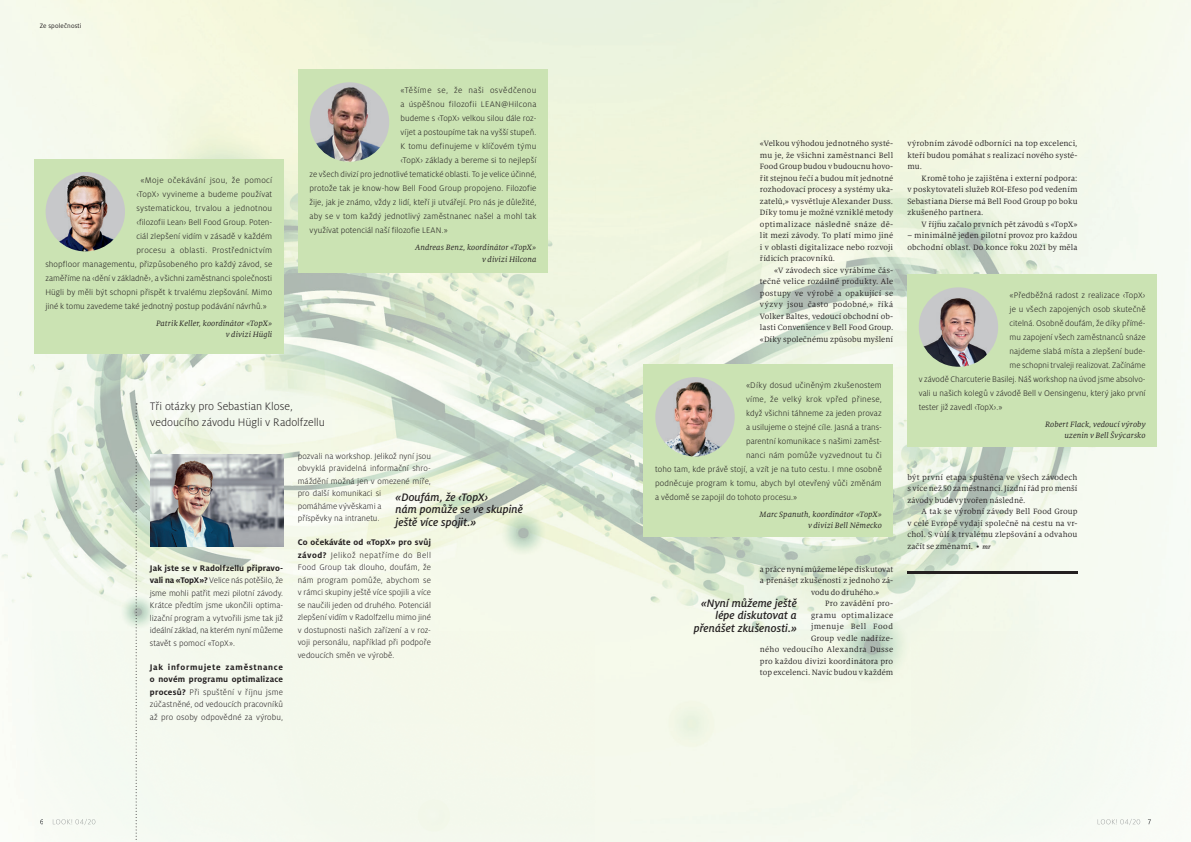
<style>
.page{position:relative;width:1191px;height:842px;background:#fff}
.page>*{position:absolute;margin:0;border:0;box-sizing:border-box;transform-origin:0 0}
.t1{font:italic 500 12px/12.5px "Milo Pro";color:#231f20}
.t2{font:300 12px/16px "Milo Pro";color:#231f20}
.t3{font:300 9px/12.5px "Milo Pro";letter-spacing:.01em;color:#231f20;text-align:justify}
.t4{font:300 9px "Milo Pro";letter-spacing:.03em;color:#231f20}
.t5{font:300 9px "Milo Pro";letter-spacing:.035em;color:#231f20}
.t6{font:300 9px "Milo Pro";letter-spacing:.045em;color:#231f20}
.t7{font:8.5px/11.5px "Milo Serif Pro";letter-spacing:.015em;color:#231f20;text-align:justify}
.t8{font:italic 8.5px/11.5px "Milo Serif Pro";letter-spacing:.01em;color:#231f20;text-align:right}
.t9{font:8.5px "Milo Serif Pro";letter-spacing:.05em;color:#231f20}
.t10{font:8.5px "Milo Serif Pro";letter-spacing:.055em;color:#231f20}
.t11{font:7px "Milo Pro";letter-spacing:.025em;color:#231f20}
.s1{font-weight:700}
.s2{font-weight:500;font-style:italic;font-size:7px}
</style>
<div class="page">
<img style="left:0;top:0;width:1191px;height:842px">
<svg style="left:40px;top:819px;width:4px;height:5px"></svg>
<img style="left:44px;top:819px;width:51px;height:6px">
<img style="left:150px;top:454px;width:133px;height:92px">
<svg style="left:136px;top:403px;width:1px;height:439px"></svg>
<div style="left:34px;top:159px;width:249px;height:194px;background:#cbe3b3"></div>
<img style="left:46px;top:172px;width:79px;height:79px;border-radius:40px">
<div style="left:298px;top:69px;width:250px;height:204px;background:#cbe3b3"></div>
<img style="left:310px;top:82px;width:79px;height:80px;border-radius:40px">
<img style="left:1097px;top:819px;width:34px;height:6px">
<svg style="left:1132px;top:819px;width:8px;height:5px"></svg>
<svg style="left:1147px;top:819px;width:4px;height:5px"></svg>
<div style="left:643px;top:364px;width:250px;height:173px;background:#cbe3b3"></div>
<img style="left:655px;top:377px;width:79px;height:79px;border-radius:40px">
<div style="left:907px;top:275px;width:250px;height:172px;background:#cbe3b3"></div>
<img style="left:918px;top:287px;width:80px;height:80px;border-radius:40px">
<hr style="left:907px;top:572px;width:170px;height:2px;background:#231f20">
<p class="t11" style="left:40px;top:22px;width:43px">Ze společnosti</p>
<p class="t4" style="left:140px;top:175px;width:133px">«Moje očekávání jsou, že pomocí</p>
<p class="t3" style="left:136px;top:188px;width:137px">‹TopX› vyvineme a budeme používat</p>
<p class="t3" style="left:136px;top:202px;width:137px">systematickou, trvalou a jednotnou</p>
<p class="t3" style="left:136px;top:215px;width:137px">‹filozofii Lean› Bell Food Group. Poten-</p>
<p class="t3" style="left:136px;top:229px;width:137px">ciál zlepšení vidím v zásadě v každém</p>
<p class="t5" style="left:136px;top:245px;width:137px">procesu a oblasti. Prostřednictvím</p>
<p class="t3" style="left:45px;top:258px;width:228px">shopfloor managementu, přizpůsobeného pro každý závod, se</p>
<p class="t3" style="left:45px;top:271px;width:228px">zaměříme na ‹dění v základně›, a všichni zaměstnanci společnosti</p>
<p class="t3" style="left:45px;top:285px;width:228px">Hügli by měli být schopni přispět k trvalému zlepšování. Mimo</p>
<p class="t3" style="left:45px;top:299px;width:223px">jiné k tomu zavedeme také jednotný postup podávání návrhů.»</p>
<p class="t8" style="left:156px;top:317px;width:118px">Patrik Keller, koordinátor «TopX» v divizi Hügli</p>
<p class="t6" style="left:400px;top:85px;width:137px">«Těšíme se, že naši osvědčenou</p>
<p class="t3" style="left:400px;top:98px;width:137px">a úspěšnou filozofii LEAN@Hilcona</p>
<p class="t3" style="left:400px;top:112px;width:137px">budeme s ‹TopX› velkou silou dále roz-</p>
<p class="t3" style="left:400px;top:126px;width:137px">víjet a postoupíme tak na vyšší stupeň.</p>
<p class="t3" style="left:400px;top:140px;width:137px">K tomu definujeme v klíčovém týmu</p>
<p class="t3" style="left:400px;top:154px;width:137px">‹TopX› základy a bereme si to nejlepší</p>
<p class="t3" style="left:309px;top:168px;width:228px">ze všech divizí pro jednotlivé tematické oblasti. To je velice účinné,</p>
<p class="t3" style="left:309px;top:182px;width:228px">protože tak je know-how Bell Food Group propojeno. Filozofie</p>
<p class="t3" style="left:309px;top:196px;width:228px">žije, jak je známo, vždy z lidí, kteří ji utvářejí. Pro nás je důležité,</p>
<p class="t3" style="left:309px;top:210px;width:228px">aby se v tom každý jednotlivý zaměstnanec našel a mohl tak</p>
<p class="t3" style="left:309px;top:224px;width:140px">využívat potenciál naší filozofie LEAN.»</p>
<p class="t8" style="left:415px;top:242px;width:123px">Andreas Benz, koordinátor «TopX» v divizi Hilcona</p>
<h1 class="t2" style="left:150px;top:398px;width:176px">Tři otázky pro Sebastian Klose, vedoucího závodu Hügli v Radolfzellu</h1>
<p class="t3" style="left:150px;top:562px;width:135px"><span class="s1">Jak jste se v Radolfzellu připravo&shy;vali na «TopX»?</span> Velice nás potěšilo, že jsme mohli patřit mezi pilotní závody.<br>Krátce předtím jsme ukončili optima&shy;lizační program a vytvořili jsme tak již ideální základ, na kterém nyní můžeme stavět s pomocí «TopX».</p>
<p class="t3" style="left:150px;top:661px;width:135px"><span class="s1">Jak informujete zaměstnance o novém programu optimalizace procesů?</span> Při spuštění v říjnu jsme zúčastněné, od vedoucích pracovníků až pro osoby odpovědné za výrobu,</p>
<p class="t3" style="left:298px;top:450px;width:135px;text-align:left">pozvali na workshop. Jelikož nyní jsou obvyklá pravidelná informační shro&shy;máždění možná jen v omezené míře, pro další komunikaci si<br>pomáháme vývěskami a<br>příspěvky na intranetu.</p>
<p class="t3" style="left:298px;top:536px;width:135px"><span class="s1">Co očekáváte od «TopX» pro svůj závod?</span> Jelikož nepatříme do Bell Food Group tak dlouho, doufám, že nám program pomůže, abychom se v rámci skupiny ještě více spojili a více se naučili jeden od druhého. Potenciál zlepšení vidím v Radolfzellu mimo jiné v dostupnosti našich zařízení a v roz&shy;voji personálu, například při podpoře vedoucích směn ve výrobě.</p>
<h1 class="t1" style="left:395px;top:491px;width:129px">«Doufám, že ‹TopX›<br>nám pomůže se ve skupině ještě více spojit.»</h1>
<p class="t7" style="left:760px;top:138px;width:135px">«Velkou výhodou jednotného systé&shy;mu je, že všichni zaměstnanci Bell Food Group budou v budoucnu hovo&shy;řit stejnou řečí a budou mít jednotné rozhodovací procesy a systémy uka&shy;zatelů,» vysvětluje Alexander Duss.<br>Díky tomu je možné vzniklé metody optimalizace následně snáze dě&shy;lit mezi závody. To platí mimo jiné i v oblasti digitalizace nebo rozvoji řídicích pracovníků.</p>
<p class="t7" style="left:760px;top:264px;width:135px;text-indent:14px">«V závodech sice vyrábíme čás&shy;tečně velice rozdílné produkty. Ale postupy ve výrobě a opakující se výzvy jsou často podobné,» říká Volker Baltes, vedoucí obchodní ob&shy;lasti Convenience v Bell Food Group. «Díky společnému způsobu myšlení</p>
<p class="t3" style="left:746px;top:379px;width:137px">«Díky dosud učiněným zkušenostem</p>
<p class="t4" style="left:746px;top:394px;width:137px">víme, že velký krok vpřed přinese,</p>
<p class="t3" style="left:746px;top:407px;width:137px">když všichni táhneme za jeden provaz</p>
<p class="t3" style="left:746px;top:421px;width:137px">a usilujeme o stejné cíle. Jasná a trans-</p>
<p class="t3" style="left:746px;top:435px;width:137px">parentní komunikace s našimi zaměst-</p>
<p class="t3" style="left:746px;top:449px;width:137px">nanci nám pomůže vyzvednout tu či</p>
<p class="t3" style="left:655px;top:463px;width:228px">toho tam, kde právě stojí, a vzít je na tuto cestu. I mne osobně</p>
<p class="t3" style="left:655px;top:477px;width:228px">podněcuje program k tomu, abych byl otevřený vůči změnám</p>
<p class="t3" style="left:655px;top:491px;width:144px">a vědomě se zapojil do tohoto procesu.»</p>
<p class="t8" style="left:759px;top:508px;width:124px">Marc Spanuth, koordinátor «TopX» v divizi Bell Německo</p>
<p class="t7" style="left:760px;top:563px;width:135px">a práce nyní můžeme lépe diskutovat</p>
<p class="t7" style="left:760px;top:575px;width:135px">a přenášet zkušenosti z jednoho zá-</p>
<p class="t7" style="left:811px;top:586px;width:70px">vodu do druhého.»</p>
<p class="t7" style="left:825px;top:598px;width:70px">Pro zavádění pro-</p>
<p class="t9" style="left:811px;top:610px;width:84px">gramu optimalizace</p>
<p class="t10" style="left:811px;top:622px;width:84px">jmenuje Bell Food</p>
<p class="t7" style="left:811px;top:632px;width:84px">Group vedle nadříze-</p>
<p class="t7" style="left:760px;top:644px;width:135px">ného vedoucího Alexandra Dusse</p>
<p class="t7" style="left:760px;top:655px;width:135px">pro každou divizi koordinátora pro</p>
<p class="t7" style="left:760px;top:667px;width:135px">top excelenci. Navíc budou v každém</p>
<h1 class="t1" style="left:693px;top:597px;width:105px;text-align:right">«Nyní můžeme ještě lépe diskutovat a přenášet zkušenosti.»</h1>
<p class="t7" style="left:907px;top:138px;width:172px">výrobním závodě odborníci na top excelenci, kteří budou pomáhat s realizací nového systé&shy;mu.</p>
<p class="t7" style="left:907px;top:172px;width:172px;text-indent:14px">Kromě toho je zajištěna i externí podpora: v poskytovateli služeb ROI-Efeso pod vedením Sebastiana Dierse má Bell Food Group po boku zkušeného partnera.</p>
<p class="t7" style="left:921px;top:218px;width:157px">V říjnu začalo prvních pět závodů s «TopX»</p>
<p class="t7" style="left:907px;top:230px;width:172px">– minimálně jeden pilotní provoz pro každou obchodní oblast. Do konce roku 2021 by měla</p>
<p class="t3" style="left:1009px;top:289px;width:138px">«Předběžná radost z realizace ‹TopX›</p>
<p class="t3" style="left:1009px;top:303px;width:138px">je u všech zapojených osob skutečně</p>
<p class="t3" style="left:1009px;top:317px;width:138px">citelná. Osobně doufám, že díky přímé-</p>
<p class="t3" style="left:1009px;top:331px;width:138px">mu zapojení všech zaměstnanců snáze</p>
<p class="t3" style="left:1009px;top:345px;width:138px">najdeme slabá místa a zlepšení bude-</p>
<p class="t3" style="left:1009px;top:359px;width:138px">me schopni trvaleji realizovat. Začínáme</p>
<p class="t3" style="left:918px;top:373px;width:228px">v závodě Charcuterie Basilej. Náš workshop na úvod jsme absolvo-</p>
<p class="t3" style="left:918px;top:387px;width:228px">vali u našich kolegů v závodě Bell v Oensingenu, který jako první</p>
<p class="t3" style="left:918px;top:401px;width:85px">tester již zavedl ‹TopX›.»</p>
<p class="t8" style="left:1045px;top:419px;width:102px">Robert Flack, vedoucí výroby uzenin v Bell Švýcarsko</p>
<p class="t7" style="left:907px;top:471px;width:172px">být první etapa spuštěna ve všech závodech s více než 50 zaměstnanci. Jízdní řád pro menší závody bude vytvořen následně.</p>
<p class="t7" style="left:907px;top:506px;width:172px;text-indent:14px">A tak se výrobní závody Bell Food Group v celé Evropě vydají společně na cestu na vr&shy;chol. S vůlí k trvalému zlepšování a odvahou začít se změnami. • <span class="s2">mr</span></p>
</div>
